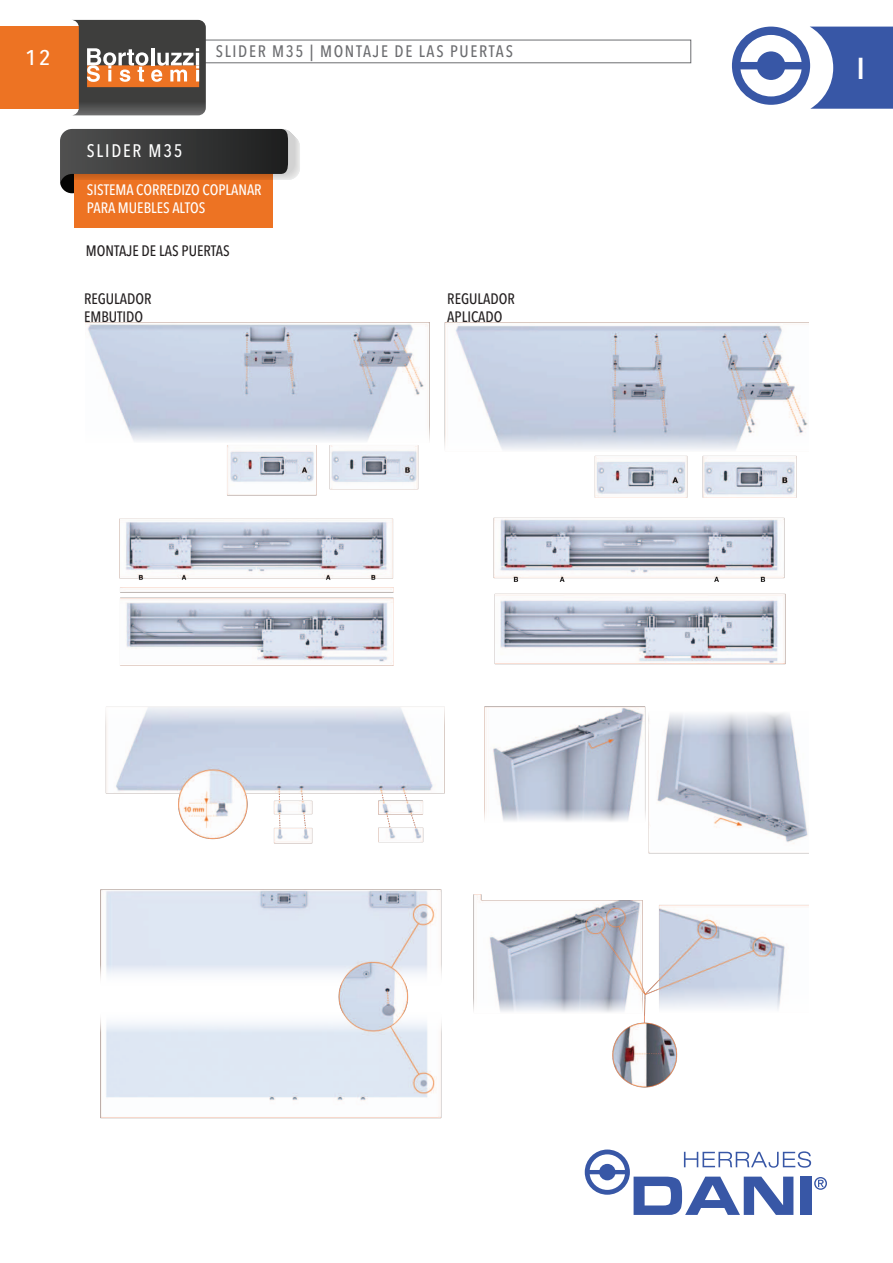
<style>
.page{position:relative;width:893px;height:1263px;background:#fff}
.page>*{position:absolute;margin:0;border:0;box-sizing:border-box;transform-origin:0 0}
.t1{font:600 condensed 30px "Avenir Next LT Pro";color:#fff}
.t2{font:500 condensed 21.15px "Avenir Next LT Pro";color:#fff;scale:1.14 1}
.t3{font:500 condensed 18px "Avenir Next LT Pro";letter-spacing:.1em;color:#fff}
.t4{font:500 condensed 16.5px "Avenir Next LT Pro";letter-spacing:.1em;color:#6c6d70}
.t5{font:500 condensed 15px/18px "Avenir Next LT Pro";color:#231f20}
.t6{font:500 condensed 15px/18px "Avenir Next LT Pro";color:#fff}
</style>
<div class="page">
<div style="left:180px;top:40px;width:511px;height:23px;border:1px solid #6c6d70"></div>
<svg style="left:585px;top:1149px;width:242px;height:66px"></svg>
<div style="left:0;top:27px;width:194px;height:82px;background:#ed7323"></div>
<svg style="left:732px;top:27px;width:161px;height:82px"></svg>
<img style="left:86px;top:322px;width:723px;height:797px">
<div style="left:60px;top:169px;width:24px;height:24px;background:#050504;border-radius:50%"></div>
<div style="left:75px;top:135px;width:198px;height:93px;background:#ed7323"></div>
<svg style="left:60px;top:129px;width:240px;height:57px;background:#5f4b3e"></svg>
<svg style="left:71px;top:20px;width:135px;height:95px"></svg>
<h2 class="t2" style="left:25px;top:45px;width:24px">12</h2>
<p class="t4" style="left:216px;top:42px;width:299px">SLIDER M35 | MONTAJE DE LAS PUERTAS</p>
<p class="t3" style="left:87px;top:140px;width:97px">SLIDER M35</p>
<p class="t6" style="left:87px;top:181px;width:176px">SISTEMA CORREDIZO COPLANAR<br>PARA MUEBLES ALTOS</p>
<p class="t5" style="left:86px;top:242px;width:145px">MONTAJE DE LAS PUERTAS</p>
<p class="t5" style="left:84px;top:289px;width:69px">REGULADOR<br>EMBUTIDO</p>
<p class="t5" style="left:447px;top:289px;width:69px">REGULADOR<br>APLICADO</p>
<h1 class="t1" style="left:857px;top:50px;width:9px">I</h1>
</div>
